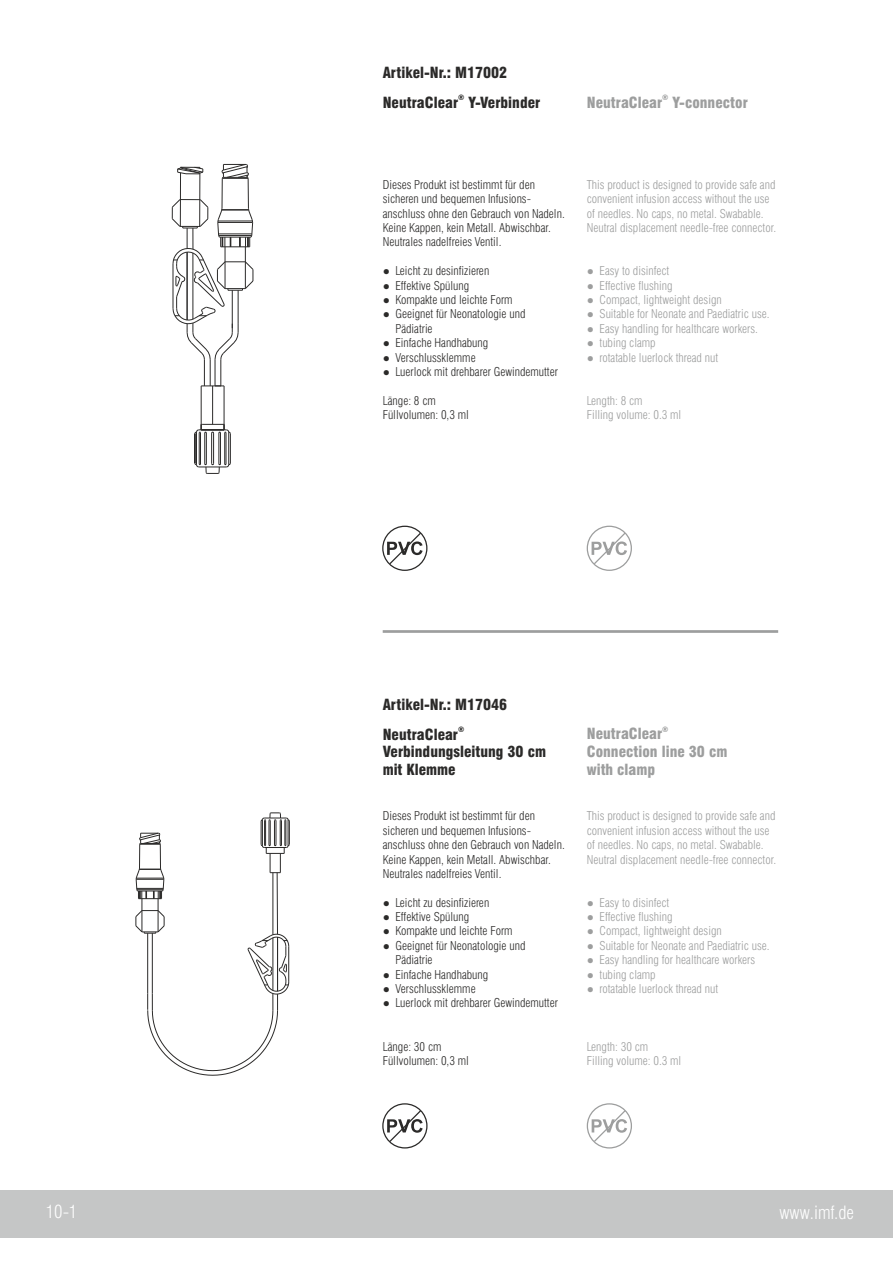
<style>
.page{position:relative;width:893px;height:1263px;background:#fff}
.page>*{position:absolute;margin:0;border:0;box-sizing:border-box;transform-origin:0 0}
.t1{font:300 condensed 18px "Swiss 721 BT";color:#fefefe}
.t2{font:900 condensed 15px/18px "Swiss 721 BT";color:#2b2a29}
.t3{font:900 condensed 15px/18px "Swiss 721 BT";color:#9d9e9e}
.t4{font:300 condensed 12px/14.4px "Swiss 721 BT";color:#2b2a29}
.t5{font:300 condensed 12px/14.4px "Swiss 721 BT";color:#9d9e9e}
.t6{font:900 condensed 7.5px "Swiss 721 BT";color:#2b2a29}
.t7{font:900 condensed 7.5px "Swiss 721 BT";color:#9d9e9e}
.s1{font-family:"Arial";font-weight:400;font-stretch:normal}
</style>
<div class="page">
<hr style="left:158px;top:899px;width:1px;height:33px;background:#2b2a29">
<hr style="left:142px;top:899px;width:1px;height:33px;background:#2b2a29">
<svg style="left:136px;top:833px;width:28px;height:66px"></svg>
<svg style="left:261px;top:812px;width:29px;height:61px"></svg>
<hr style="left:277px;top:873px;width:1px;height:61px;background:#2b2a29">
<svg style="left:135px;top:910px;width:154px;height:166px"></svg>
<hr style="left:273px;top:873px;width:1px;height:62px;background:#2b2a29">
<div style="left:0;top:1190px;width:893px;height:47px;background:#c5c6c6"></div>
<hr style="left:383px;top:630px;width:395px;height:3px;background:#9d9e9e">
<div style="left:382px;top:1103px;width:46px;height:45px;border:1px solid #2b2a29;border-radius:50%"></div>
<svg style="left:387px;top:1109px;width:36px;height:34px"></svg>
<div style="left:587px;top:1103px;width:45px;height:45px;border:1px solid #9d9e9e;border-radius:50%"></div>
<svg style="left:592px;top:1109px;width:35px;height:34px"></svg>
<div style="left:382px;top:526px;width:45px;height:45px;border:1px solid #2b2a29;border-radius:50%"></div>
<svg style="left:387px;top:531px;width:36px;height:35px"></svg>
<div style="left:587px;top:526px;width:45px;height:45px;border:1px solid #9d9e9e;border-radius:50%"></div>
<svg style="left:592px;top:531px;width:35px;height:35px"></svg>
<hr style="left:248px;top:178px;width:1px;height:30px;background:#2b2a29">
<hr style="left:222px;top:178px;width:1px;height:30px;background:#2b2a29">
<svg style="left:222px;top:164px;width:27px;height:15px"></svg>
<hr style="left:224px;top:386px;width:1px;height:38px;background:#2b2a29">
<hr style="left:201px;top:386px;width:1px;height:38px;background:#2b2a29">
<hr style="left:212px;top:386px;width:1px;height:38px;background:#2b2a29">
<svg style="left:194px;top:424px;width:37px;height:50px"></svg>
<hr style="left:180px;top:173px;width:1px;height:53px;background:#2b2a29">
<hr style="left:199px;top:173px;width:1px;height:53px;background:#2b2a29">
<svg style="left:172px;top:199px;width:82px;height:188px"></svg>
<svg style="left:177px;top:167px;width:27px;height:8px"></svg>
<p class="t2" style="left:383px;top:65px;width:126px">Artikel-Nr.: M17002</p>
<p class="t6" style="left:458px;top:95px;width:8px">®</p>
<p class="t2" style="left:383px;top:95px;width:159px">NeutraClear Y-Verbinder</p>
<p class="t7" style="left:662px;top:95px;width:8px">®</p>
<p class="t3" style="left:587px;top:95px;width:163px">NeutraClear Y-connector</p>
<p class="t4" style="left:383px;top:179px;width:184px">Dieses Produkt ist bestimmt für den sicheren und bequemen Infusions&shy;anschluss ohne den Gebrauch von Nadeln.<br>Keine Kappen, kein Metall. Abwischbar.<br>Neutrales nadelfreies Ventil.</p>
<p class="t4" style="left:383px;top:265px;width:108px"><span class="s1">●</span> Leicht zu desinfizieren</p>
<p class="t4" style="left:383px;top:279px;width:88px"><span class="s1">●</span> Effektive Spülung</p>
<p class="t4" style="left:383px;top:294px;width:131px"><span class="s1">●</span> Kompakte und leichte Form</p>
<p class="t4" style="left:395px;top:308px;width:131px;text-indent:-13px"><span class="s1">●</span> Geeignet für Neonatologie und<br>Pädiatrie</p>
<p class="t4" style="left:383px;top:337px;width:107px"><span class="s1">●</span> Einfache Handhabung</p>
<p class="t4" style="left:383px;top:351px;width:94px"><span class="s1">●</span> Verschlussklemme</p>
<p class="t4" style="left:383px;top:366px;width:177px"><span class="s1">●</span> Luerlock mit drehbarer Gewindemutter</p>
<p class="t4" style="left:383px;top:394px;width:88px">Länge: 8 cm<br>Füllvolumen: 0,3 ml</p>
<p class="t5" style="left:587px;top:179px;width:191px">This product is designed to provide safe and convenient infusion access without the use of needles. No caps, no metal. Swabable.<br>Neutral displacement needle-free connector.</p>
<p class="t5" style="left:587px;top:265px;width:84px"><span class="s1">●</span> Easy to disinfect</p>
<p class="t5" style="left:587px;top:279px;width:87px"><span class="s1">●</span> Effective flushing</p>
<p class="t5" style="left:587px;top:294px;width:136px"><span class="s1">●</span> Compact, lightweight design</p>
<p class="t5" style="left:587px;top:308px;width:184px"><span class="s1">●</span> Suitable for Neonate and Paediatric use.</p>
<p class="t5" style="left:587px;top:322px;width:173px"><span class="s1">●</span> Easy handling for healthcare workers.</p>
<p class="t5" style="left:587px;top:337px;width:70px"><span class="s1">●</span> tubing clamp</p>
<p class="t5" style="left:587px;top:351px;width:133px"><span class="s1">●</span> rotatable luerlock thread nut</p>
<p class="t5" style="left:587px;top:394px;width:96px">Length: 8 cm<br>Filling volume: 0.3 ml</p>
<p class="t2" style="left:383px;top:697px;width:126px">Artikel-Nr.: M17046</p>
<p class="t6" style="left:458px;top:726px;width:8px">®</p>
<p class="t2" style="left:383px;top:727px;width:165px">NeutraClear<br>Verbindungsleitung 30 cm mit Klemme</p>
<p class="t4" style="left:383px;top:810px;width:184px">Dieses Produkt ist bestimmt für den sicheren und bequemen Infusions&shy;anschluss ohne den Gebrauch von Nadeln.<br>Keine Kappen, kein Metall. Abwischbar.<br>Neutrales nadelfreies Ventil.</p>
<p class="t4" style="left:383px;top:896px;width:108px"><span class="s1">●</span> Leicht zu desinfizieren</p>
<p class="t4" style="left:383px;top:911px;width:88px"><span class="s1">●</span> Effektive Spülung</p>
<p class="t4" style="left:383px;top:925px;width:131px"><span class="s1">●</span> Kompakte und leichte Form</p>
<p class="t4" style="left:395px;top:939px;width:131px;text-indent:-13px"><span class="s1">●</span> Geeignet für Neonatologie und<br>Pädiatrie</p>
<p class="t4" style="left:383px;top:968px;width:107px"><span class="s1">●</span> Einfache Handhabung</p>
<p class="t4" style="left:383px;top:983px;width:94px"><span class="s1">●</span> Verschlussklemme</p>
<p class="t4" style="left:383px;top:997px;width:177px"><span class="s1">●</span> Luerlock mit drehbarer Gewindemutter</p>
<p class="t4" style="left:383px;top:1040px;width:88px">Länge: 30 cm<br>Füllvolumen: 0,3 ml</p>
<p class="t7" style="left:662px;top:726px;width:8px">®</p>
<p class="t3" style="left:587px;top:727px;width:142px">NeutraClear<br>Connection line 30 cm with clamp</p>
<p class="t5" style="left:587px;top:810px;width:191px">This product is designed to provide safe and convenient infusion access without the use of needles. No caps, no metal. Swabable.<br>Neutral displacement needle-free connector.</p>
<p class="t5" style="left:587px;top:896px;width:84px"><span class="s1">●</span> Easy to disinfect</p>
<p class="t5" style="left:587px;top:911px;width:87px"><span class="s1">●</span> Effective flushing</p>
<p class="t5" style="left:587px;top:925px;width:136px"><span class="s1">●</span> Compact, lightweight design</p>
<p class="t5" style="left:587px;top:939px;width:184px"><span class="s1">●</span> Suitable for Neonate and Paediatric use.</p>
<p class="t5" style="left:587px;top:954px;width:170px"><span class="s1">●</span> Easy handling for healthcare workers</p>
<p class="t5" style="left:587px;top:968px;width:70px"><span class="s1">●</span> tubing clamp</p>
<p class="t5" style="left:587px;top:983px;width:133px"><span class="s1">●</span> rotatable luerlock thread nut</p>
<p class="t5" style="left:587px;top:1040px;width:96px">Length: 30 cm<br>Filling volume: 0.3 ml</p>
<h1 class="t1" style="left:46px;top:1205px;width:33px">10-1</h1>
<h1 class="t1" style="left:779px;top:1205px;width:76px">www.imf.de</h1>
</div>
